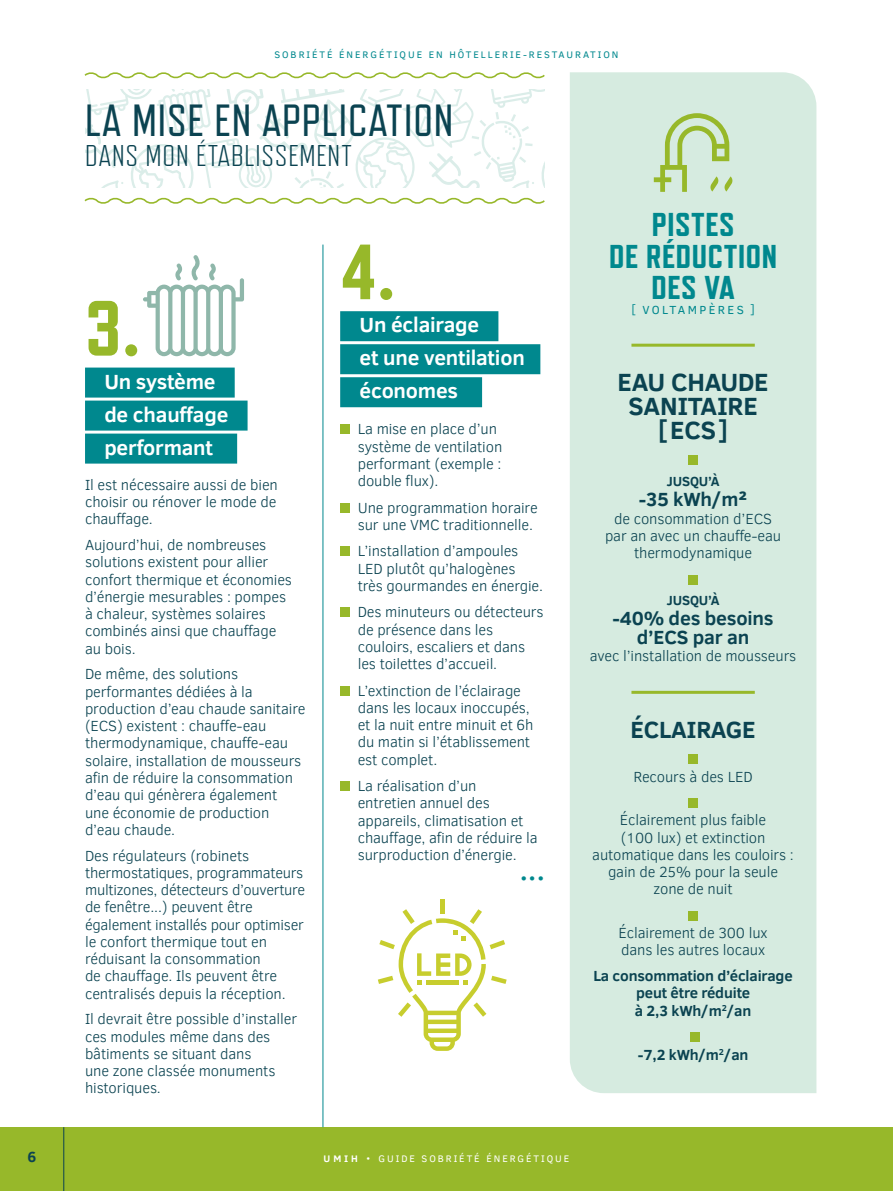
<style>
.page{position:relative;width:893px;height:1191px;background:#fff}
.page>*{position:absolute;margin:0;border:0;box-sizing:border-box;transform-origin:0 0}
.t1{font:800 78px "Refrigerator Deluxe";color:#97b82a}
.t2{font:45px "Refrigerator Deluxe";letter-spacing:.02em;color:#0b4351}
.t3{font:800 33px/31.5px "Refrigerator Deluxe";letter-spacing:.02em;color:#00888e;text-align:center}
.t4{font:300 30px "Refrigerator Deluxe";letter-spacing:.025em;color:#0b4351}
.t5{font:700 25.5px/24px "Clear Sans";letter-spacing:-.01em;color:#0b4351;text-align:center}
.t6{font:700 24px "Clear Sans";letter-spacing:-.01em;color:#0b4351}
.t7{font:700 21px/33px "Clear Sans";letter-spacing:-.01em;color:#fff}
.t8{font:700 19.5px/19.5px "Clear Sans";letter-spacing:-.01em;color:#0b4351;text-align:center}
.t9{font:300 18px "Clear Sans";color:#00888e}
.t10{font:300 15px/17.2px "Clear Sans";letter-spacing:-.01em;color:#0b4351}
.t11{font:700 15px/17.2px "Clear Sans";letter-spacing:-.01em;color:#0b4351;text-align:center}
.t12{font:700 13.5px "Clear Sans";letter-spacing:-.01em;color:#0b4351}
.t13{font:12px "Clear Sans";letter-spacing:.2em;color:#00888e}
.t14{font:9.75px "Clear Sans";letter-spacing:.2em;color:#00888e}
.t15{font:9.75px "Clear Sans";letter-spacing:.2em;color:#fff}
.s1{font-weight:700}
</style>
<div class="page">
<svg style="left:85px;top:89px;width:459px;height:98px"></svg>
<div style="left:0;top:1127px;width:893px;height:64px;background:#97b82a"></div>
<div style="left:570px;top:72px;width:246px;height:1021px;background:#d6ebe0"></div>
<svg style="left:84px;top:197px;width:461px;height:7px"></svg>
<svg style="left:84px;top:72px;width:461px;height:7px"></svg>
<div style="left:340px;top:311px;width:158px;height:30px;background:#00888e"></div>
<div style="left:340px;top:344px;width:200px;height:30px;background:#00888e"></div>
<div style="left:340px;top:377px;width:142px;height:30px;background:#00888e"></div>
<div style="left:340px;top:424px;width:10px;height:10px;background:#97b82a"></div>
<div style="left:340px;top:502px;width:10px;height:10px;background:#97b82a"></div>
<div style="left:340px;top:546px;width:10px;height:10px;background:#97b82a"></div>
<div style="left:340px;top:607px;width:10px;height:10px;background:#97b82a"></div>
<div style="left:340px;top:685px;width:10px;height:10px;background:#97b82a"></div>
<div style="left:340px;top:781px;width:10px;height:10px;background:#97b82a"></div>
<hr style="left:631px;top:344px;width:124px;height:3px;background:#97b82a">
<div style="left:688px;top:455px;width:10px;height:10px;background:#97b82a"></div>
<div style="left:688px;top:574px;width:10px;height:10px;background:#97b82a"></div>
<hr style="left:631px;top:691px;width:124px;height:3px;background:#97b82a">
<div style="left:688px;top:754px;width:10px;height:10px;background:#97b82a"></div>
<div style="left:688px;top:798px;width:10px;height:10px;background:#97b82a"></div>
<div style="left:688px;top:911px;width:10px;height:10px;background:#97b82a"></div>
<div style="left:690px;top:1032px;width:10px;height:10px;background:#97b82a"></div>
<div style="left:85px;top:367px;width:150px;height:30px;background:#00888e"></div>
<div style="left:85px;top:400px;width:163px;height:30px;background:#00888e"></div>
<div style="left:85px;top:433px;width:152px;height:30px;background:#00888e"></div>
<hr style="left:323px;top:244px;width:1px;height:883px;background:#00888e">
<svg style="left:143px;top:255px;width:101px;height:101px"></svg>
<hr style="left:440px;top:898px;width:4px;height:15px;background:#c7cd2e">
<svg style="left:378px;top:909px;width:129px;height:141px"></svg>
<hr style="left:426px;top:980px;width:33px;height:4px;background:#c7cd2e">
<svg style="left:654px;top:113px;width:79px;height:79px;background:#c5ddb0"></svg>
<hr style="left:64px;top:1127px;width:1px;height:64px;background:#0b4351">
<p class="t11" style="left:27px;top:1147px;width:10px">6</p>
<p class="t14" style="left:274px;top:48px;width:346px">SOBRIÉTÉ ÉNERGÉTIQUE EN HÔTELLERIE-RESTAURATION</p>
<h2 class="t2" style="left:85px;top:96px;width:370px">LA MISE EN APPLICATION</h2>
<h3 class="t4" style="left:85px;top:139px;width:269px">DANS MON ÉTABLISSEMENT</h3>
<h1 class="t1" style="left:85px;top:284px;width:56px">3.</h1>
<h3 class="t7" style="left:104px;top:364px;width:126px">Un système de chauffage performant</h3>
<p class="t10" style="left:85px;top:476px;width:194px;text-align:justify">Il est nécessaire aussi de bien choisir ou rénover le mode de chauffage.</p>
<p class="t10" style="left:85px;top:536px;width:208px">Aujourd’hui, de nombreuses solutions existent pour allier confort thermique et économies d’énergie mesurables : pompes à chaleur, systèmes solaires combinés ainsi que chauffage au bois.</p>
<p class="t10" style="left:85px;top:665px;width:222px">De même, des solutions performantes dédiées à la production d’eau chaude sanitaire (ECS) existent : chauffe-eau thermodynamique, chauffe-eau solaire, installation de mousseurs afin de réduire la consommation d’eau qui génèrera également<br>une économie de production d’eau chaude.</p>
<p class="t10" style="left:85px;top:846px;width:222px">Des régulateurs (robinets thermostatiques, programmateurs multizones, détecteurs d’ouverture de fenêtre...) peuvent être également installés pour optimiser le confort thermique tout en réduisant la consommation<br>de chauffage. Ils peuvent être centralisés depuis la réception.</p>
<p class="t10" style="left:85px;top:1010px;width:214px">Il devrait être possible d’installer ces modules même dans des bâtiments se situant dans<br>une zone classée monuments historiques.</p>
<h1 class="t1" style="left:340px;top:227px;width:56px">4.</h1>
<h3 class="t7" style="left:359px;top:308px;width:167px">Un éclairage<br>et une ventilation économes</h3>
<p class="t10" style="left:358px;top:420px;width:146px">La mise en place d’un système de ventilation performant (exemple : double flux).</p>
<p class="t10" style="left:358px;top:498px;width:182px">Une programmation horaire sur une VMC traditionnelle.</p>
<p class="t10" style="left:358px;top:542px;width:187px">L’installation d’ampoules<br>LED plutôt qu’halogènes très gourmandes en énergie.</p>
<p class="t10" style="left:358px;top:603px;width:187px">Des minuteurs ou détecteurs de présence dans les couloirs, escaliers et dans les toilettes d’accueil.</p>
<p class="t10" style="left:358px;top:682px;width:177px">L’extinction de l’éclairage dans les locaux inoccupés, et la nuit entre minuit et 6h du matin si l’établissement est complet.</p>
<p class="t10" style="left:358px;top:777px;width:182px">La réalisation d’un entretien annuel des appareils, climatisation et chauffage, afin de réduire la surproduction d’énergie.</p>
<p class="t9" style="left:520px;top:867px;width:25px">•••</p>
<h3 class="t3" style="left:609px;top:209px;width:169px">PISTES<br>DE RÉDUCTION<br>DES VA</h3>
<p class="t13" style="left:631px;top:302px;width:125px">[ VOLTAMPÈRES ]</p>
<h3 class="t5" style="left:618px;top:369px;width:153px">EAU CHAUDE<br>SANITAIRE [ECS]</h3>
<p class="t12" style="left:667px;top:471px;width:54px">JUSQU’À</p>
<h3 class="t8" style="left:639px;top:489px;width:110px">-35 kWh/m²</h3>
<p class="t10" style="left:605px;top:509px;width:178px;text-align:center">de consommation d’ECS par an avec un chauffe-eau thermodynamique</p>
<p class="t12" style="left:667px;top:590px;width:54px">JUSQU’À</p>
<h3 class="t8" style="left:612px;top:607px;width:163px">-40% des besoins d’ECS par an</h3>
<p class="t10" style="left:590px;top:647px;width:208px">avec l’installation de mousseurs</p>
<h3 class="t6" style="left:630px;top:712px;width:127px">ÉCLAIRAGE</h3>
<p class="t10" style="left:633px;top:767px;width:121px">Recours à des LED</p>
<p class="t10" style="left:592px;top:811px;width:203px;text-align:center">Éclairement plus faible<br>(100 lux) et extinction automatique dans les couloirs : gain de 25% pour la seule zone de nuit</p>
<p class="t10" style="left:619px;top:924px;width:151px">Éclairement de 300 lux dans les autres locaux</p>
<p class="t11" style="left:593px;top:966px;width:201px">La consommation d’éclairage peut être réduite<br>à 2,3 kWh/m<sup>2</sup>/an</p>
<p class="t11" style="left:638px;top:1045px;width:112px">-7,2 kWh/m<sup>2</sup>/an</p>
<p class="t15" style="left:324px;top:1152px;width:247px"><span class="s1">UMIH</span> • GUIDE SOBRIÉTÉ ÉNERGÉTIQUE</p>
</div>
